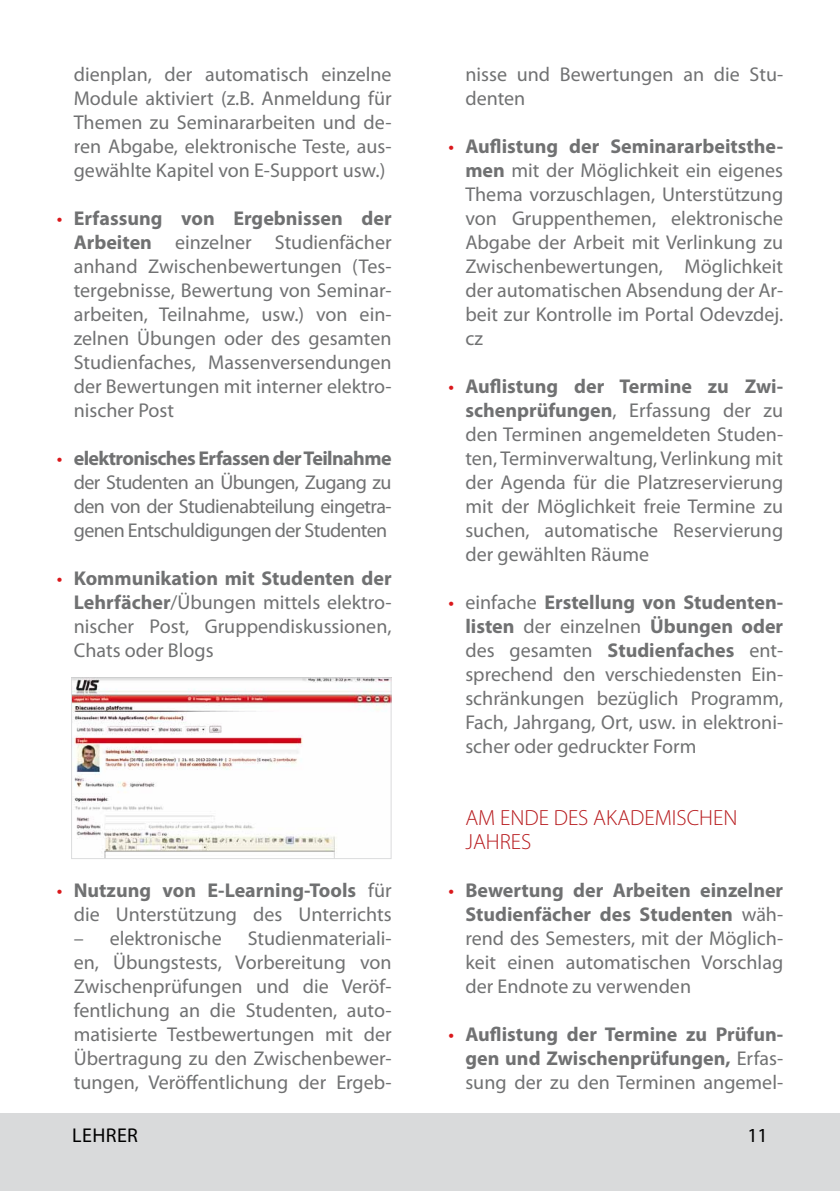
<style>
.page{position:relative;width:840px;height:1191px;background:#fff}
.page>*{position:absolute;margin:0;border:0;box-sizing:border-box;transform-origin:0 0}
.t1{font:300 22px/24px "Myriad Pro";color:#b71a1d}
.t2{font:20px/24px "Myriad Pro";color:#707172;text-align:justify}
.t3{font:700 20px/24px "Myriad Pro";color:#707172;text-align:justify}
.t4{font:20px "Myriad Pro";color:#000}
.s1{color:#da181b}
.s2{font-weight:700}
.s3{font-weight:400;color:#da181b}
.s4{font-weight:400}
</style>
<div class="page">
<div style="left:0;top:1113px;width:839px;height:78px;background:#d9dadb"></div>
<img style="left:73px;top:679px;width:316px;height:178px">
<div style="left:71px;top:677px;width:320px;height:182px;border:1px solid #dbdcdd"></div>
<p class="t2" style="left:74px;top:62px;width:319px">dienplan, der automatisch einzelne Module aktiviert (z.B. Anmeldung für Themen zu Seminararbeiten und de&shy;ren Abgabe, elektronische Teste, aus&shy;gewählte Kapitel von E-Support usw.)</p>
<p class="t2" style="left:74px;top:206px;width:319px;text-indent:-17px"><span class="s1">•</span> <span class="s2">Erfassung von Ergebnissen der Arbeiten</span> einzelner Studienfächer anhand Zwischenbewertungen (Tes&shy;tergebnisse, Bewertung von Seminar&shy;arbeiten, Teilnahme, usw.) von ein&shy;zelnen Übungen oder des gesamten Studienfaches, Massenversendungen der Bewertungen mit interner elektro&shy;nischer Post</p>
<p class="t2" style="left:74px;top:446px;width:319px;text-indent:-17px"><span class="s1">•</span> <span class="s2">elektronisches Erfassen der Teilnahme </span>der Studenten an Übungen, Zugang zu den von der Studienabteilung eingetra&shy;genen Entschuldigungen der Studenten</p>
<p class="t2" style="left:74px;top:566px;width:319px;text-indent:-17px"><span class="s1">•</span> <span class="s2">Kommunikation mit Studenten der Lehrfächer</span>/Übungen mittels elektro&shy;nischer Post, Gruppendiskussionen, Chats oder Blogs</p>
<p class="t2" style="left:57px;top:878px;width:336px;text-align:right"><span class="s1">•</span> <span class="s2">Nutzung von E-Learning-Tools</span> für die Unterstützung des Unterrichts</p>
<p class="t2" style="left:74px;top:926px;width:149px">– elektronische</p>
<p class="t2" style="left:74px;top:926px;width:319px;text-indent:174px">Studienmateriali&shy;en, Übungstests, Vorbereitung von Zwischenprüfungen und die Veröf&shy;fentlichung an die Studenten, auto&shy;matisierte Testbewertungen mit der Übertragung zu den Zwischenbewer&shy;tungen, Veröffentlichung der Ergeb-</p>
<p class="t2" style="left:465px;top:62px;width:319px">nisse und Bewertungen an die Stu&shy;denten</p>
<p class="t2" style="left:465px;top:134px;width:319px;text-indent:-17px"><span class="s1">•</span> <span class="s2">Auflistung der Seminararbeitsthe&shy;men</span> mit der Möglichkeit ein eigenes Thema vorzuschlagen, Unterstützung von Gruppenthemen, elektronische Abgabe der Arbeit mit Verlinkung zu Zwischenbewertungen, Möglichkeit der automatischen Absendung der Ar&shy;beit zur Kontrolle im Portal Odevzdej. cz</p>
<p class="t2" style="left:465px;top:374px;width:319px;text-indent:-17px"><span class="s1">•</span> <span class="s2">Auflistung der Termine zu Zwi&shy;schenprüfungen</span>, Erfassung der zu den Terminen angemeldeten Studen&shy;ten, Terminverwaltung, Verlinkung mit der Agenda für die Platzreservierung mit der Möglichkeit freie Termine zu suchen, automatische Reservierung der gewählten Räume</p>
<p class="t2" style="left:465px;top:590px;width:319px;text-indent:-17px"><span class="s1">•</span> einfache <span class="s2">Erstellung von Studenten&shy;listen</span> der einzelnen <span class="s2">Übungen oder </span>des gesamten <span class="s2">Studienfaches</span> ent&shy;sprechend den verschiedensten Ein&shy;schränkungen bezüglich Programm, Fach, Jahrgang, Ort, usw. in elektroni&shy;scher oder gedruckter Form</p>
<p class="t1" style="left:465px;top:806px;width:273px">AM ENDE DES AKADEMISCHEN<br>JAHRES</p>
<p class="t2" style="left:465px;top:878px;width:319px;text-indent:-17px"><span class="s1">•</span> <span class="s2">Bewertung der Arbeiten einzelner Studienfächer des Studenten</span> wäh&shy;rend des Semesters, mit der Möglich&shy;keit einen automatischen Vorschlag der Endnote zu verwenden</p>
<p class="t3" style="left:465px;top:1021px;width:319px;text-indent:-17px"><span class="s3">•</span> Auflistung der Termine zu Prüfun&shy;gen und Zwischenprüfungen, <span class="s4">Erfas&shy;sung der zu den Terminen angemel-</span></p>
<p class="t4" style="left:72px;top:1122px;width:12px">lehrer</p>
<p class="t4" style="left:747px;top:1122px;width:22px">11</p>
</div>
